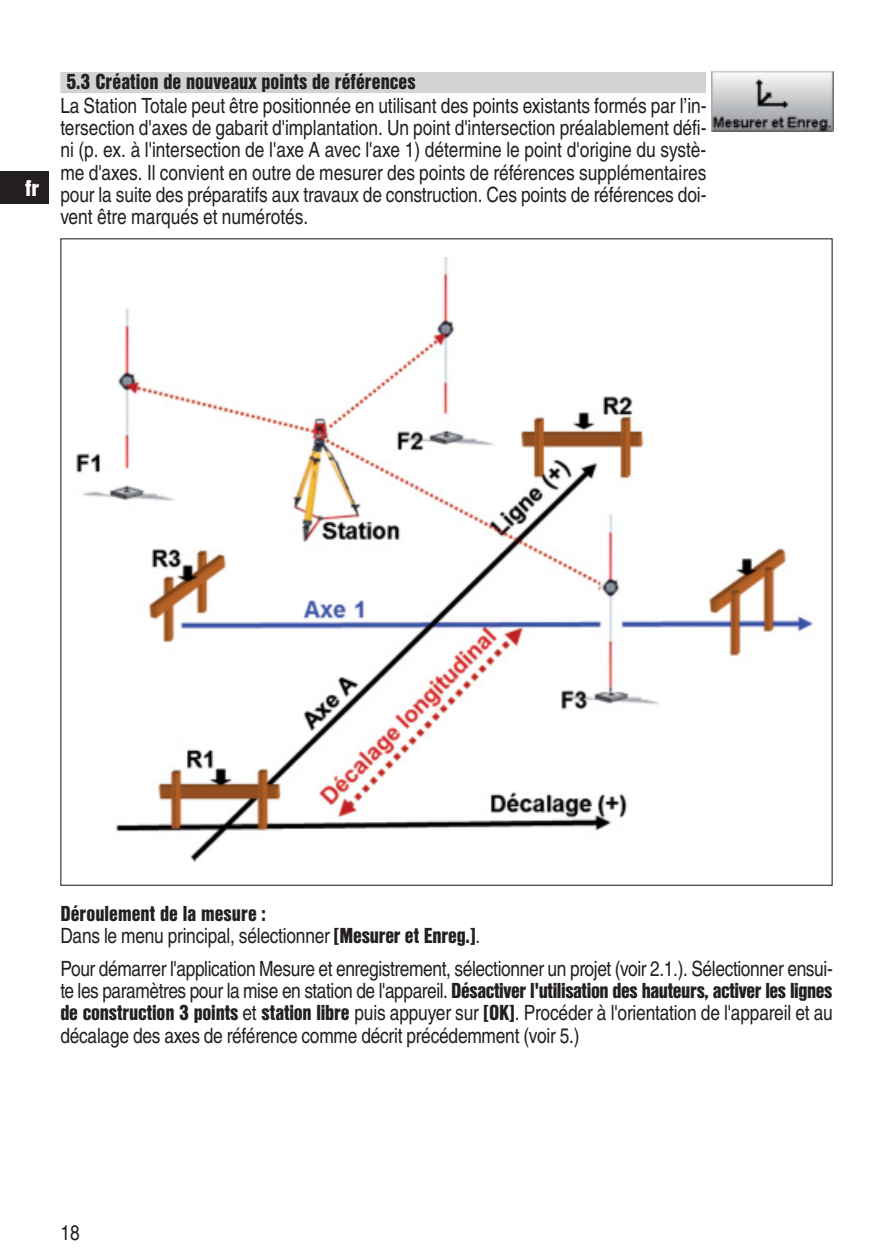
<style>
.page{position:relative;width:893px;height:1259px;background:#fff}
.page>*{position:absolute;margin:0;border:0;box-sizing:border-box;transform-origin:0 0}
.t1{font:700 condensed 22.2px "Hilti";color:#fff;scale:1.11 1}
.t2{font:condensed 21px/22.2px "Hilti";letter-spacing:-.01em;color:#231f20;text-align:justify}
.t3{font:700 condensed 21px/22.2px "Hilti";color:#231f20}
.s1{font-weight:400}
.s2{font-weight:700}
</style>
<div class="page">
<div style="left:0;top:171px;width:48px;height:33px;background:#231f20"></div>
<div style="left:60px;top:72px;width:646px;height:21px;background:#d1d3d4"></div>
<img style="left:76px;top:257px;width:737px;height:604px">
<img style="left:712px;top:72px;width:121px;height:59px">
<p class="t1" style="left:25px;top:180px;width:14px">fr</p>
<p class="t3" style="left:66px;top:72px;width:351px">5.3 Création de nouveaux points de références</p>
<p class="t2" style="left:60px;top:97px;width:648px">La Station Totale peut être positionnée en utilisant des points existants formés par l’in&shy;tersection d'axes de gabarit d'implantation. Un point d'intersection préalablement défi&shy;ni (p. ex. à l'intersection de l'axe A avec l'axe 1) détermine le point d'origine du systè&shy;me d'axes. Il convient en outre de mesurer des points de références supplémentaires pour la suite des préparatifs aux travaux de construction. Ces points de références doi&shy;vent être marqués et numérotés.</p>
<p class="t3" style="left:60px;top:903px;width:422px">Déroulement de la mesure :<br><span class="s1">Dans le menu principal, sélectionner</span> [Mesurer et Enreg.]<span class="s1">.</span></p>
<p class="t2" style="left:60px;top:959px;width:774px">Pour démarrer l'application Mesure et enregistrement, sélectionner un projet (voir 2.1.). Sélectionner ensui&shy;te les paramètres pour la mise en station de l'appareil. <span class="s2">Désactiver l'utilisation des hauteurs, activer les lignes de construction 3 points</span> et <span class="s2">station libre</span> puis appuyer sur <span class="s2">[OK]</span>. Procéder à l'orientation de l'appareil et au décalage des axes de référence comme décrit précédemment (voir 5.)</p>
<p class="t2" style="left:60px;top:1223px;width:21px">18</p>
</div>
